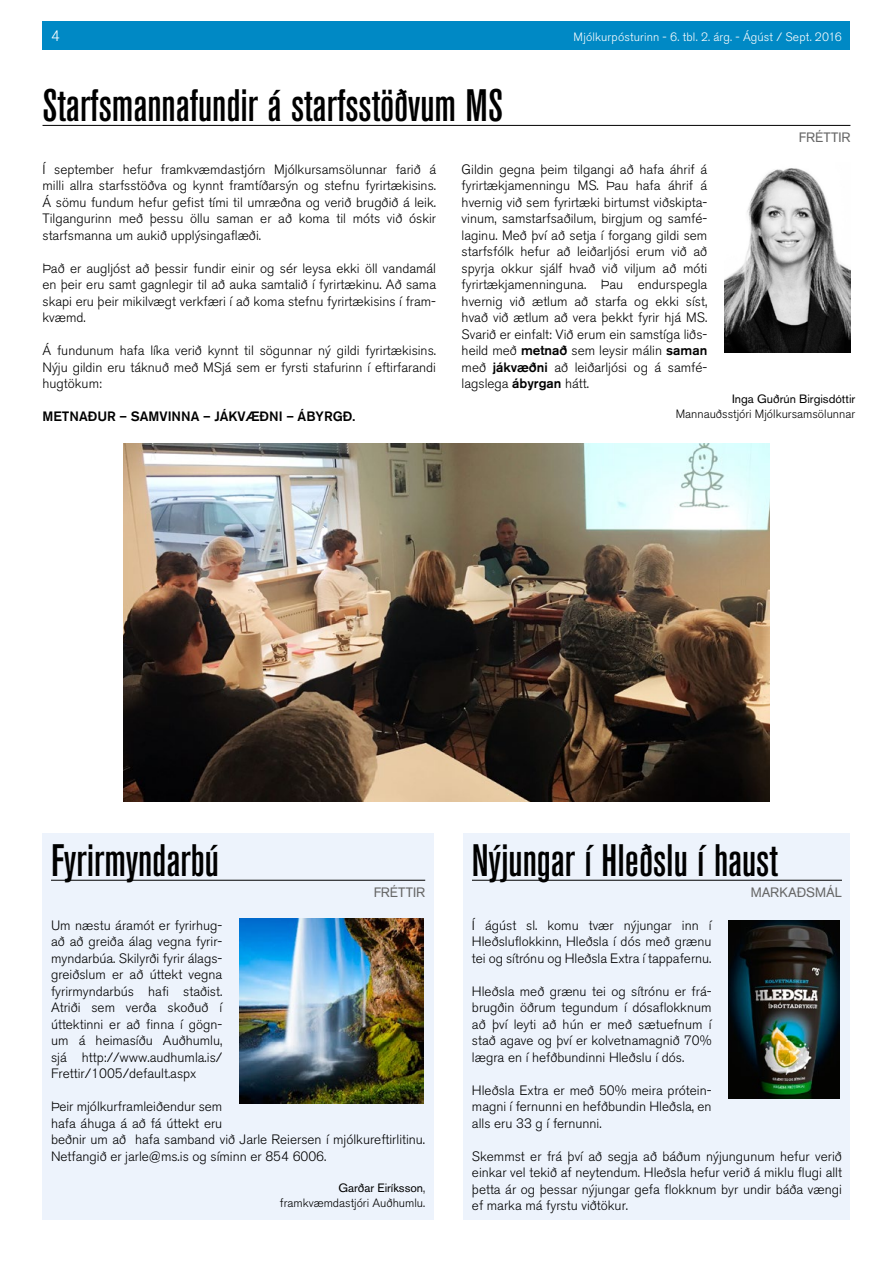
<style>
.page{position:relative;width:893px;height:1263px;background:#fff}
.page>*{position:absolute;margin:0;border:0;box-sizing:border-box;transform-origin:0 0}
.t1{font:500 condensed 45px "Akzidenz Grotesk BE";color:#000}
.t2{font:300 15px "Akzidenz Grotesk BE";color:#fff}
.t3{font:300 13.5px/16.5px "Akzidenz Grotesk BE";color:#000;text-align:justify}
.t4{font:500 13.5px "Akzidenz Grotesk BE";color:#000}
.t5{font:13.5px "Akzidenz Grotesk BE";letter-spacing:.015em;color:#676767}
.t6{font:300 12px/15px "Akzidenz Grotesk BE";color:#000;text-align:right}
.t7{font:300 12px "Akzidenz Grotesk BE";letter-spacing:.015em;color:#fff}
.t8{font:12px "Akzidenz Grotesk BE";color:#000}
.s1{font-weight:500}
.s2{font-weight:400}
</style>
<div class="page">
<div style="left:43px;top:21px;width:807px;height:29px;background:#0089c5"></div>
<div style="left:43px;top:833px;width:391px;height:387px;background:#edf3fc"></div>
<hr style="left:51px;top:880px;width:374px;height:1px;background:#000">
<img style="left:239px;top:919px;width:185px;height:184px">
<div style="left:463px;top:833px;width:387px;height:387px;background:#edf3fc"></div>
<hr style="left:472px;top:880px;width:370px;height:1px;background:#000">
<img style="left:728px;top:921px;width:111px;height:178px">
<hr style="left:43px;top:125px;width:807px;height:1px;background:#000">
<img style="left:123px;top:443px;width:646px;height:358px">
<img style="left:724px;top:168px;width:126px;height:184px">
<p class="t2" style="left:51px;top:27px;width:10px">4</p>
<p class="t7" style="left:574px;top:30px;width:270px">Mjólkurpósturinn - 6. tbl. 2. árg. - Ágúst / Sept. 2016</p>
<h1 class="t1" style="left:43px;top:81px;width:462px">Starfsmannafundir á starfsstöðvum MS</h1>
<p class="t5" style="left:799px;top:129px;width:53px">Fréttir</p>
<p class="t3" style="left:43px;top:161px;width:395px">Í september hefur framkvæmdastjórn Mjólkursamsölunnar farið á milli allra starfsstöðva og kynnt framtíðarsýn og stefnu fyrirtækisins.<br>Á sömu fundum hefur gefist tími til umræðna og verið brugðið á leik.<br>Tilgangurinn með þessu öllu saman er að koma til móts við óskir starfsmanna um aukið upplýsingaflæði.</p>
<p class="t3" style="left:43px;top:260px;width:395px">Það er augljóst að þessir fundir einir og sér leysa ekki öll vandamál en þeir eru samt gagnlegir til að auka samtalið í fyrirtækinu. Að sama skapi eru þeir mikilvægt verkfæri í að koma stefnu fyrirtækisins í fram&shy;kvæmd.</p>
<p class="t3" style="left:43px;top:343px;width:395px">Á fundunum hafa líka verið kynnt til sögunnar ný gildi fyrirtækisins.<br>Nýju gildin eru táknuð með MSjá sem er fyrsti stafurinn í eftirfarandi hugtökum:</p>
<p class="t4" style="left:43px;top:408px;width:314px">METNAÐUR – SAMVINNA – JÁKVÆÐNI – ÁBYRGÐ.</p>
<p class="t3" style="left:462px;top:161px;width:247px">Gildin gegna þeim tilgangi að hafa áhrif á fyrirtækjamenningu MS. Þau hafa áhrif á hvernig við sem fyrirtæki birtumst viðskipta&shy;vinum, samstarfsaðilum, birgjum og samfé&shy;laginu. Með því að setja í forgang gildi sem starfsfólk hefur að leiðarljósi erum við að spyrja okkur sjálf hvað við viljum að móti fyrirtækjamenninguna. Þau endurspegla hvernig við ætlum að starfa og ekki síst, hvað við ætlum að vera þekkt fyrir hjá MS.<br>Svarið er einfalt: Við erum ein samstíga liðs&shy;heild með <span class="s1">metnað</span> sem leysir málin <span class="s1">saman </span>með <span class="s1">jákvæðni</span> að leiðarljósi og á samfé&shy;lagslega <span class="s1">ábyrgan</span> hátt.</p>
<p class="t8" style="left:732px;top:392px;width:125px">Inga Guðrún Birgisdóttir</p>
<p class="t6" style="left:676px;top:407px;width:181px">Mannauðsstjóri Mjólkursamsölunnar</p>
<h1 class="t1" style="left:51px;top:835px;width:169px">Fyrirmyndarbú</h1>
<p class="t5" style="left:374px;top:884px;width:53px">Fréttir</p>
<p class="t3" style="left:51px;top:917px;width:173px">Um næstu áramót er fyrirhug&shy;að að greiða álag vegna fyrir&shy;myndarbúa. Skilyrði fyrir álags&shy;greiðslum er að úttekt vegna fyrirmyndarbús hafi staðist.<br>Atriði sem verða skoðuð í úttektinni er að finna í gögn&shy;um á heimasíðu Auðhumlu, sjá http://www.audhumla.is/ Frettir/1005/default.aspx</p>
<p class="t3" style="left:51px;top:1098px;width:376px;text-align:left">Þeir mjólkurframleiðendur sem<br>hafa áhuga á að fá úttekt eru<br>beðnir um að hafa samband við Jarle Reiersen í mjólkureftirlitinu.<br>Netfangið er jarle@ms.is og síminn er 854 6006.</p>
<p class="t6" style="left:280px;top:1181px;width:147px"><span class="s2">Garðar Eiríksson</span>, framkvæmdastjóri Auðhumlu.</p>
<h1 class="t1" style="left:472px;top:835px;width:307px">Nýjungar í Hleðslu í haust</h1>
<p class="t5" style="left:751px;top:884px;width:93px">Markaðsmál</p>
<p class="t3" style="left:472px;top:917px;width:241px">Í ágúst sl. komu tvær nýjungar inn í Hleðsluflokkinn, Hleðsla í dós með grænu tei og sítrónu og Hleðsla Extra í tappafernu.</p>
<p class="t3" style="left:472px;top:983px;width:241px">Hleðsla með grænu tei og sítrónu er frá&shy;brugðin öðrum tegundum í dósaflokknum að því leyti að hún er með sætuefnum í stað agave og því er kolvetnamagnið 70% lægra en í hefðbundinni Hleðslu í dós.</p>
<p class="t3" style="left:472px;top:1082px;width:241px">Hleðsla Extra er með 50% meira prótein&shy;magni í fernunni en hefðbundin Hleðsla, en alls eru 33 g í fernunni.</p>
<p class="t3" style="left:472px;top:1148px;width:371px">Skemmst er frá því að segja að báðum nýjungunum hefur verið einkar vel tekið af neytendum. Hleðsla hefur verið á miklu flugi allt þetta ár og þessar nýjungar gefa flokknum byr undir báða vængi ef marka má fyrstu viðtökur.</p>
</div>
